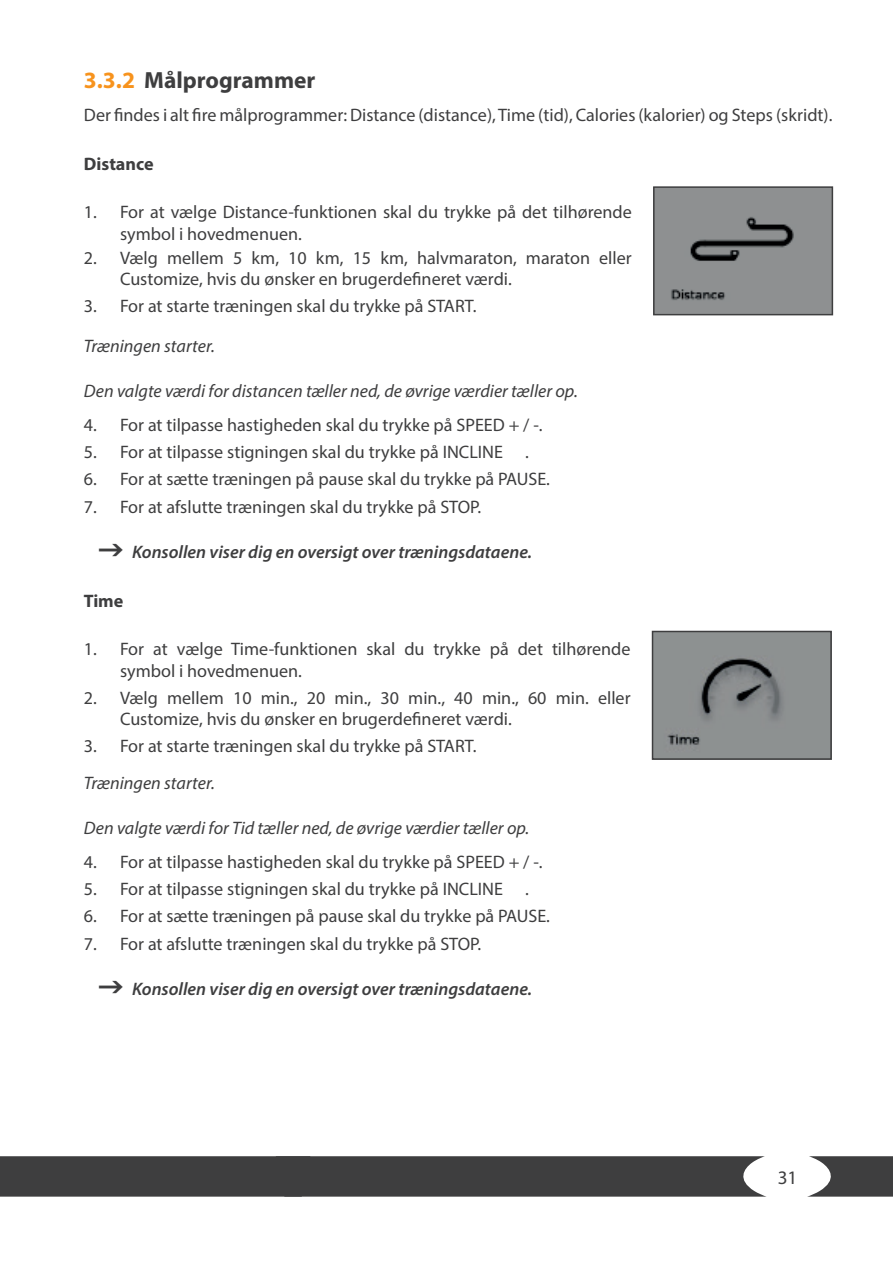
<style>
.page{position:relative;width:893px;height:1263px;background:#fff}
.page>*{position:absolute;margin:0;border:0;box-sizing:border-box;transform-origin:0 0}
.t1{font:700 23.4px "Myriad Pro";color:#3e3e3f}
.t2{font:19.2px "Myriad Pro";color:#3e3e3f}
.t3{font:18.15px/21.3px "Myriad Pro";color:#3e3e3f}
.t4{font:italic 18.15px "Myriad Pro";color:#3e3e3f}
.t5{font:italic 600 18.15px "Myriad Pro";color:#3e3e3f}
.Fließtext_Fett{font:700 18.15px "Myriad Pro";color:#3e3e3f}
.s1{color:#f7931d}
</style>
<div class="page">
<div style="left:0;top:1156px;width:765px;height:40px;background:#3e3e3f"></div>
<svg style="left:809px;top:1156px;width:84px;height:40px"></svg>
<img style="left:656px;top:189px;width:174px;height:123px">
<div style="left:653px;top:186px;width:180px;height:129px;border:2px solid #3e3e3f"></div>
<img style="left:655px;top:634px;width:174px;height:123px">
<div style="left:652px;top:631px;width:180px;height:129px;border:2px solid #3e3e3f"></div>
<p class="t1" style="left:84px;top:65px;width:233px"><span class="s1">3.3.2</span> Målprogrammer</p>
<p class="t3" style="left:84px;top:104px;width:750px">Der findes i alt fire målprogrammer: Distance (distance), Time (tid), Calories (kalorier) og Steps (skridt).</p>
<p class="Fließtext_Fett" style="left:84px;top:152px;width:71px">Distance</p>
<p class="t3" style="left:120px;top:201px;width:513px;text-indent:-36px">1. For at vælge Distance-funktionen skal du trykke på det tilhørende symbol i hovedmenuen.</p>
<p class="t3" style="left:120px;top:247px;width:513px;text-indent:-36px">2. Vælg mellem 5 km, 10 km, 15 km, halvmaraton, maraton eller<br>Customize, hvis du ønsker en brugerdefineret værdi.</p>
<p class="t3" style="left:84px;top:295px;width:394px">3. For at starte træningen skal du trykke på START.</p>
<p class="t4" style="left:84px;top:335px;width:132px">Træningen starter.</p>
<p class="t4" style="left:84px;top:380px;width:495px">Den valgte værdi for distancen tæller ned, de øvrige værdier tæller op.</p>
<p class="t3" style="left:84px;top:414px;width:460px">4. For at tilpasse hastigheden skal du trykke på SPEED + / -.</p>
<p class="t3" style="left:84px;top:441px;width:446px">5. For at tilpasse stigningen skal du trykke på INCLINE ∧ .</p>
<p class="t3" style="left:84px;top:468px;width:468px">6. For at sætte træningen på pause skal du trykke på PAUSE.</p>
<p class="t3" style="left:84px;top:496px;width:399px">7. For at afslutte træningen skal du trykke på STOP.</p>
<p class="t5" style="left:96px;top:540px;width:438px">→ Konsollen viser dig en oversigt over træningsdataene.</p>
<p class="Fließtext_Fett" style="left:84px;top:589px;width:41px">Time</p>
<p class="t3" style="left:120px;top:638px;width:512px;text-indent:-36px">1. For at vælge Time-funktionen skal du trykke på det tilhørende symbol i hovedmenuen.</p>
<p class="t3" style="left:120px;top:687px;width:512px;text-indent:-36px">2. Vælg mellem 10 min., 20 min., 30 min., 40 min., 60 min. eller<br>Customize, hvis du ønsker en brugerdefineret værdi.</p>
<p class="t3" style="left:84px;top:735px;width:394px">3. For at starte træningen skal du trykke på START.</p>
<p class="t4" style="left:84px;top:771px;width:132px">Træningen starter.</p>
<p class="t4" style="left:84px;top:817px;width:447px">Den valgte værdi for Tid tæller ned, de øvrige værdier tæller op.</p>
<p class="t3" style="left:84px;top:850px;width:460px">4. For at tilpasse hastigheden skal du trykke på SPEED + / -.</p>
<p class="t3" style="left:84px;top:878px;width:446px">5. For at tilpasse stigningen skal du trykke på INCLINE ∧ .</p>
<p class="t3" style="left:84px;top:905px;width:468px">6. For at sætte træningen på pause skal du trykke på PAUSE.</p>
<p class="t3" style="left:84px;top:932px;width:399px">7. For at afslutte træningen skal du trykke på STOP.</p>
<p class="t5" style="left:96px;top:977px;width:438px">→ Konsollen viser dig en oversigt over træningsdataene.</p>
<p class="t2" style="left:778px;top:1166px;width:21px">31</p>
</div>
